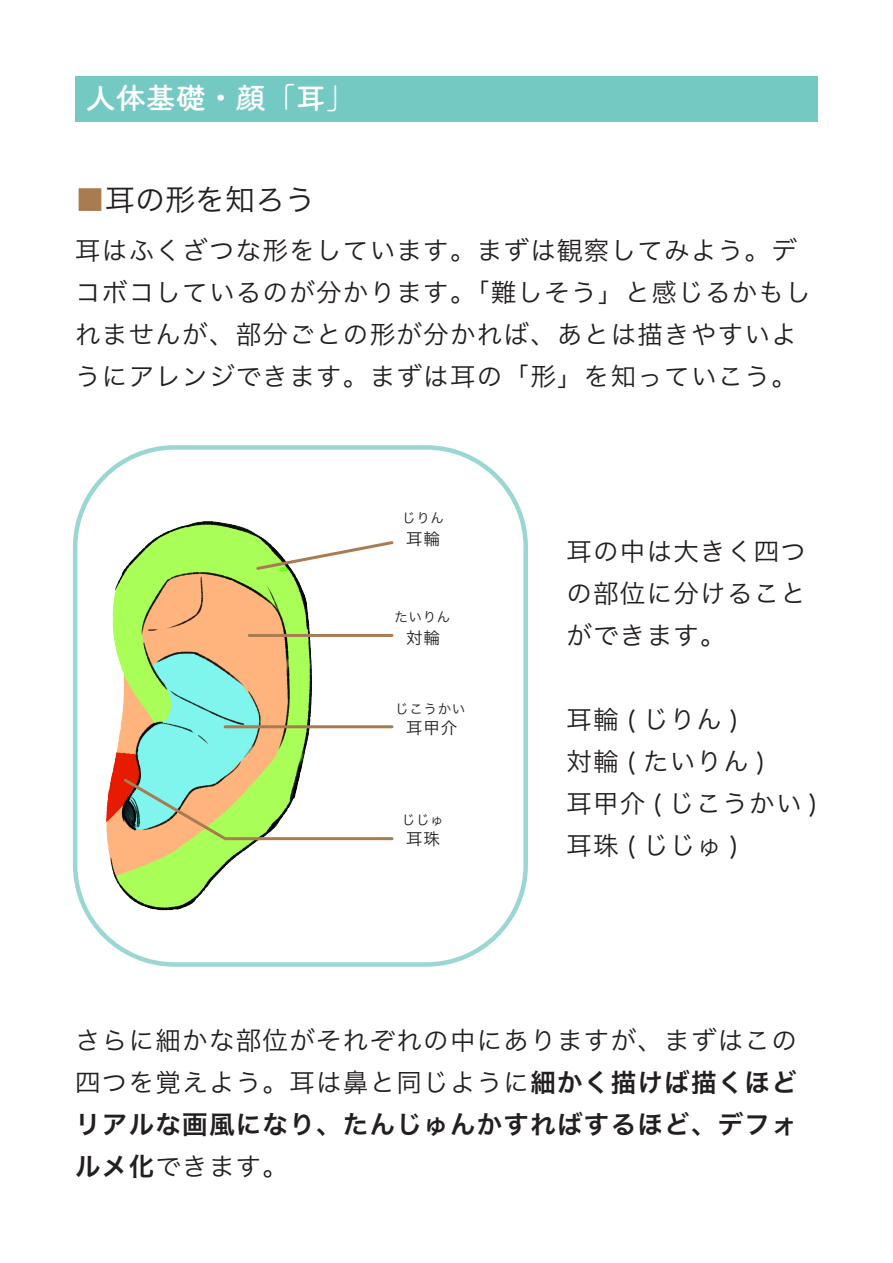
<style>
.page{position:relative;width:893px;height:1263px;background:#fff}
.page>*{position:absolute;margin:0;border:0;box-sizing:border-box;transform-origin:0 0}
.t1{font:700 30px "Tsuku A Rd Gothic";color:#fff}
.t2{font:30px "Hira Kaku Pro N W3";color:#231f20}
.t3{font:25.5px/42px "Hira Kaku Pro N W3";letter-spacing:.05em;color:#231f20}
.t4{font:25.5px "Hira Kaku Pro N W6";letter-spacing:.05em;color:#231f20}
.t5{font:16.5px "Hira Kaku Pro N W3";letter-spacing:.05em;color:#231f20}
.t6{font:13.5px "Hira Kaku Pro N W3";letter-spacing:.05em;color:#231f20}
.s1{color:#a97b50}
.s2{font-family:"Hira Kaku Pro N W6"}
</style>
<div class="page">
<div style="left:75px;top:76px;width:743px;height:46px;background:#74cac2"></div>
<div style="left:73px;top:445px;width:455px;height:522px;border:4px solid #9ad6d3;border-radius:99px"></div>
<img style="left:92px;top:521px;width:234px;height:400px">
<svg style="left:254px;top:539px;width:140px;height:33px"></svg>
<hr style="left:249px;top:634px;width:143px;height:3px;background:#a97b50">
<hr style="left:225px;top:725px;width:167px;height:3px;background:#a97b50">
<svg style="left:121px;top:776px;width:273px;height:66px"></svg>
<p class="t1" style="left:86px;top:75px;width:272px">人体基礎・顔「耳」</p>
<p class="t2" style="left:75px;top:173px;width:242px"><span class="s1">■</span>耳の形を知ろう</p>
<p class="t3" style="left:75px;top:227px;width:737px">耳はふくざつな形をしています。まずは観察してみよう。デコボコしているのが分かります。「難しそう」と感じるかもしれませんが、部分ごとの形が分かれば、あとは描きやすいようにアレンジできます。まずは耳の「形」を知っていこう。</p>
<p class="t6" style="left:402px;top:506px;width:43px">じりん</p>
<p class="t5" style="left:406px;top:524px;width:35px">耳輪</p>
<p class="t6" style="left:394px;top:605px;width:58px">たいりん</p>
<p class="t5" style="left:406px;top:623px;width:35px">対輪</p>
<p class="t6" style="left:395px;top:697px;width:72px">じこうかい</p>
<p class="t5" style="left:406px;top:713px;width:53px">耳甲介</p>
<p class="t6" style="left:402px;top:808px;width:43px">じじゅ</p>
<p class="t5" style="left:406px;top:824px;width:35px">耳珠</p>
<p class="t3" style="left:566px;top:528px;width:241px;text-align:justify">耳の中は大きく四つの部位に分けることができます。</p>
<p class="t3" style="left:566px;top:696px;width:253px">耳輪 ( じりん )<br>対輪 ( たいりん )<br>耳甲介 ( じこうかい )耳珠 ( じじゅ )</p>
<p class="t3" style="left:75px;top:1017px;width:723px">さらに細かな部位がそれぞれの中にありますが、まずはこの四つを覚えよう。耳は鼻と同じように<span class="s2">細かく描けば描くほど</span></p>
<p class="t4" style="left:75px;top:1101px;width:723px">リアルな画風になり、たんじゅんかすればするほど、デフォ</p>
<p class="t3" style="left:75px;top:1143px;width:214px"><span class="s2">ルメ化</span>できます。</p>
</div>
